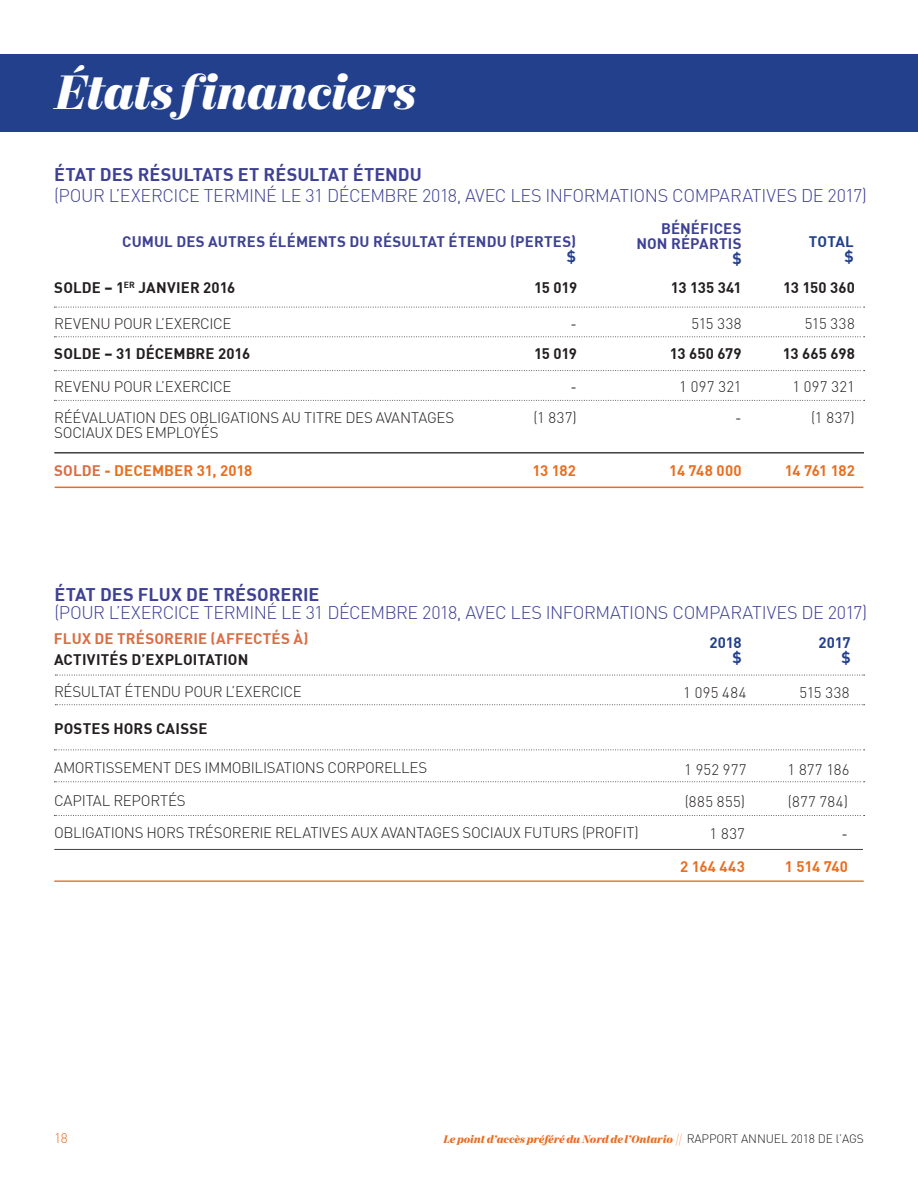
<style>
.page{position:relative;width:918px;height:1188px;background:#fff}
.page>*{position:absolute;margin:0;border:0;box-sizing:border-box;transform-origin:0 0}
.t1{font:italic 700 48px "Mort Modern 11";letter-spacing:-.015em;color:#fff}
.t2{font:300 18px "DIN";letter-spacing:-.025em;color:#3e4194}
.t3{font:700 18px "DIN";color:#3e4194}
.t4{font:300 15px/15px "DIN";letter-spacing:-.015em;color:#231f20}
.t5{font:700 15px "DIN";letter-spacing:.01em;color:#231f20}
.t6{font:700 15px "DIN";letter-spacing:.01em;color:#3e4194}
.t7{font:700 15px "DIN";letter-spacing:.005em;color:#e96e1f}
.t8{font:700 15px "DIN";letter-spacing:.01em;color:#db6c44}
.t9{font:700 15px "DIN";color:#22408c}
.t10{font:300 13.65px "DIN";color:#e86e24}
.t11{font:italic 700 10.95px "Mort Modern 11";letter-spacing:-.01em;color:#e86e24}
.s1{color:#db6c44}
.s2{font-family:"Mort Modern 20";font-weight:500;font-stretch:condensed;font-size:13.65px}
.s3{font-family:"DIN";font-weight:300;font-style:normal;font-size:12px;color:#231f20}
</style>
<div class="page">
<div style="left:0;top:54px;width:918px;height:77px;background:#22408c"></div>
<svg style="left:54px;top:307px;width:811px;height:1px"></svg>
<hr style="left:55px;top:880px;width:808px;height:2px;background:#eb7a31">
<svg style="left:54px;top:815px;width:811px;height:1px"></svg>
<hr style="left:54px;top:849px;width:809px;height:1px;background:#414142">
<svg style="left:55px;top:675px;width:810px;height:1px"></svg>
<svg style="left:55px;top:704px;width:810px;height:1px"></svg>
<svg style="left:54px;top:750px;width:811px;height:1px"></svg>
<svg style="left:54px;top:781px;width:811px;height:1px"></svg>
<hr style="left:55px;top:487px;width:808px;height:1px;background:#e96e1f">
<svg style="left:54px;top:370px;width:811px;height:1px"></svg>
<svg style="left:54px;top:336px;width:811px;height:1px"></svg>
<hr style="left:54px;top:452px;width:810px;height:2px;background:#414142">
<svg style="left:54px;top:400px;width:811px;height:1px"></svg>
<p class="t1" style="left:54px;top:60px;width:364px">États financiers</p>
<p class="t3" style="left:54px;top:163px;width:369px">ÉTAT DES RÉSULTATS ET RÉSULTAT ÉTENDU</p>
<p class="t2" style="left:54px;top:185px;width:814px">(POUR L’EXERCICE TERMINÉ LE 31 DÉCEMBRE 2018, AVEC LES INFORMATIONS COMPARATIVES DE 2017)</p>
<p class="t6" style="left:122px;top:232px;width:455px">CUMUL DES AUTRES ÉLÉMENTS DU RÉSULTAT ÉTENDU (PERTES)</p>
<p class="t9" style="left:567px;top:247px;width:11px">$</p>
<p class="t6" style="left:661px;top:218px;width:82px">BÉNÉFICES</p>
<p class="t6" style="left:636px;top:233px;width:107px">NON RÉPARTIS</p>
<p class="t9" style="left:732px;top:248px;width:11px">$</p>
<p class="t9" style="left:809px;top:232px;width:47px">TOTAL</p>
<p class="t9" style="left:845px;top:247px;width:11px">$</p>
<p class="t5" style="left:54px;top:277px;width:183px">SOLDE – 1<sup>ER</sup> JANVIER 2016</p>
<p class="t5" style="left:534px;top:277px;width:45px">15 019</p>
<p class="t4" style="left:571px;top:316px;width:8px">-</p>
<p class="t5" style="left:671px;top:277px;width:72px">13 135 341</p>
<p class="t5" style="left:783px;top:277px;width:73px">13 150 360</p>
<p class="t4" style="left:805px;top:316px;width:52px">515 338</p>
<p class="t4" style="left:54px;top:316px;width:179px">REVENU POUR L’EXERCICE</p>
<p class="t4" style="left:692px;top:316px;width:52px">515 338</p>
<p class="t5" style="left:54px;top:344px;width:197px">SOLDE – 31 DÉCEMBRE 2016</p>
<p class="t4" style="left:54px;top:379px;width:179px">REVENU POUR L’EXERCICE</p>
<p class="t4" style="left:54px;top:410px;width:401px">RÉÉVALUATION DES OBLIGATIONS AU TITRE DES AVANTAGES<br>SOCIAUX DES EMPLOYÉS</p>
<p class="t7" style="left:54px;top:461px;width:200px"><span class="s1">SOLDE</span> - DECEMBER 31, 2018</p>
<p class="t5" style="left:534px;top:344px;width:45px">15 019</p>
<p class="t4" style="left:570px;top:379px;width:8px">-</p>
<p class="t4" style="left:533px;top:410px;width:45px">(1 837)</p>
<p class="t5" style="left:670px;top:344px;width:73px">13 650 679</p>
<p class="t5" style="left:783px;top:344px;width:74px">13 665 698</p>
<p class="t4" style="left:679px;top:379px;width:64px">1 097 321</p>
<p class="t4" style="left:735px;top:410px;width:8px">-</p>
<p class="t4" style="left:792px;top:379px;width:64px">1 097 321</p>
<p class="t4" style="left:811px;top:410px;width:45px">(1 837)</p>
<p class="t7" style="left:533px;top:461px;width:45px">13 182</p>
<p class="t7" style="left:669px;top:461px;width:74px">14 748 000</p>
<p class="t7" style="left:785px;top:461px;width:72px">14 761 182</p>
<p class="t3" style="left:54px;top:583px;width:267px">ÉTAT DES FLUX DE TRÉSORERIE</p>
<p class="t2" style="left:54px;top:601px;width:814px">(POUR L’EXERCICE TERMINÉ LE 31 DÉCEMBRE 2018, AVEC LES INFORMATIONS COMPARATIVES DE 2017)</p>
<p class="t8" style="left:54px;top:628px;width:256px">FLUX DE TRÉSORERIE (AFFECTÉS À)</p>
<p class="t9" style="left:710px;top:633px;width:34px">2018</p>
<p class="t9" style="left:733px;top:648px;width:11px">$</p>
<p class="t9" style="left:819px;top:633px;width:34px">2017</p>
<p class="t5" style="left:54px;top:650px;width:196px">ACTIVITÉS D’EXPLOITATION</p>
<p class="t9" style="left:841px;top:648px;width:11px">$</p>
<p class="t4" style="left:54px;top:684px;width:249px">RÉSULTAT ÉTENDU POUR L’EXERCICE</p>
<p class="t4" style="left:683px;top:685px;width:65px">1 095 484</p>
<p class="t4" style="left:800px;top:685px;width:52px">515 338</p>
<p class="t5" style="left:54px;top:718px;width:155px">POSTES HORS CAISSE</p>
<p class="t4" style="left:54px;top:760px;width:375px">AMORTISSEMENT DES IMMOBILISATIONS CORPORELLES</p>
<p class="t4" style="left:684px;top:762px;width:64px">1 952 977</p>
<p class="t4" style="left:787px;top:762px;width:64px">1 877 186</p>
<p class="t4" style="left:54px;top:793px;width:133px">CAPITAL REPORTÉS</p>
<p class="t4" style="left:54px;top:824px;width:586px">OBLIGATIONS HORS TRÉSORERIE RELATIVES AUX AVANTAGES SOCIAUX FUTURS (PROFIT)</p>
<p class="t4" style="left:685px;top:794px;width:62px">(885 855)</p>
<p class="t4" style="left:710px;top:826px;width:37px">1 837</p>
<p class="t7" style="left:680px;top:857px;width:66px">2 164 443</p>
<p class="t4" style="left:788px;top:794px;width:62px">(877 784)</p>
<p class="t4" style="left:842px;top:826px;width:8px">-</p>
<p class="t7" style="left:785px;top:857px;width:65px">1 514 740</p>
<p class="t10" style="left:54px;top:1129px;width:15px">18</p>
<p class="t11" style="left:443px;top:1131px;width:422px">Le point d’accès préféré du Nord de l’Ontario <span class="s2">| |</span> <span class="s3">RAPPORT ANNUEL 2018 DE l’AGS</span></p>
</div>
